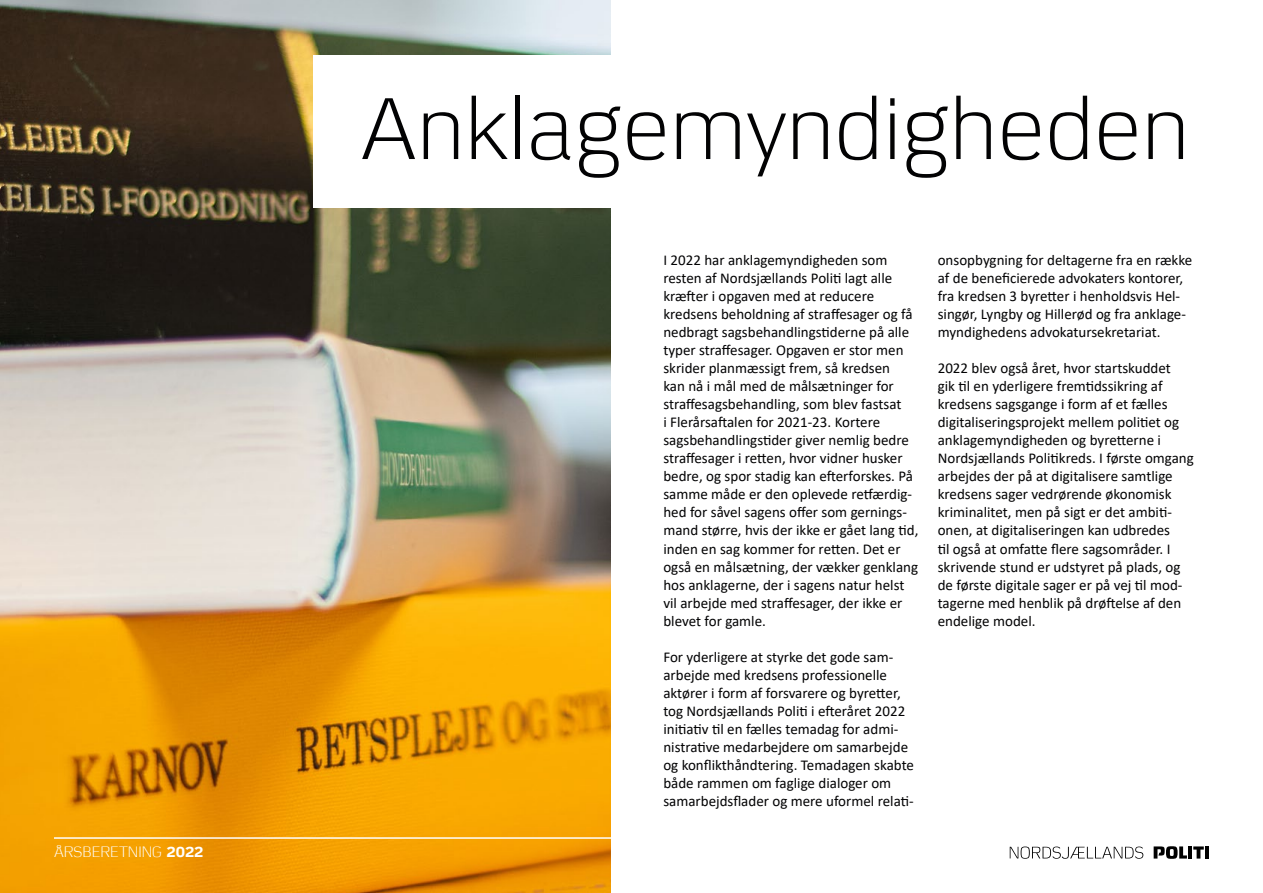
<style>
.page{position:relative;width:1263px;height:893px;background:#fff}
.page>*{position:absolute;margin:0;border:0;box-sizing:border-box;transform-origin:0 0}
.t1{font:300 87px "Politi";color:#020203}
.t2{font:15px/18px "Calibri";color:#020203}
.t3{font:300 15px "Politi";color:#fff}
.s1{font-weight:700}
</style>
<div class="page">
<img style="left:0;top:0;width:610px;height:893px">
<div style="left:313px;top:55px;width:887px;height:153px;background:#fff"></div>
<hr style="left:54px;top:837px;width:1155px;height:2px;background:#fff">
<svg style="left:1153px;top:846px;width:34px;height:13px"></svg>
<hr style="left:1188px;top:846px;width:4px;height:13px;background:#000">
<svg style="left:1193px;top:846px;width:11px;height:13px"></svg>
<hr style="left:1205px;top:846px;width:4px;height:13px;background:#000">
<svg style="left:1010px;top:846px;width:133px;height:13px"></svg>
<p class="t3" style="left:54px;top:844px;width:151px">ÅRSBERETNING <span class="s1">2022</span></p>
<h1 class="t1" style="left:360px;top:83px;width:831px">Anklagemyndigheden</h1>
<p class="t2" style="left:663px;top:251px;width:256px">I 2022 har anklagemyndigheden som resten af Nordsjællands Politi lagt alle kræfter i opgaven med at reducere kredsens beholdning af straffesager og få nedbragt sagsbehandlingstiderne på alle typer straffesager. Opgaven er stor men skrider planmæssigt frem, så kredsen<br>kan nå i mål med de målsætninger for straffesagsbehandling, som blev fastsat<br>i Flerårsaftalen for 2021-23. Kortere sagsbehandlingstider giver nemlig bedre straffesager i retten, hvor vidner husker bedre, og spor stadig kan efterforskes. På samme måde er den oplevede retfærdig&shy;hed for såvel sagens offer som gernings&shy;mand større, hvis der ikke er gået lang tid, inden en sag kommer for retten. Det er også en målsætning, der vækker genklang hos anklagerne, der i sagens natur helst vil arbejde med straffesager, der ikke er blevet for gamle.</p>
<p class="t2" style="left:663px;top:647px;width:252px">For yderligere at styrke det gode sam&shy;arbejde med kredsens professionelle aktører i form af forsvarere og byretter, tog Nordsjællands Politi i efteråret 2022 initiativ til en fælles temadag for admi&shy;nistrative medarbejdere om samarbejde og konflikthåndtering. Temadagen skabte både rammen om faglige dialoger om samarbejdsflader og mere uformel relati-</p>
<p class="t2" style="left:938px;top:251px;width:256px">onsopbygning for deltagerne fra en række af de beneficierede advokaters kontorer, fra kredsen 3 byretter i henholdsvis Hel&shy;singør, Lyngby og Hillerød og fra anklage&shy;myndighedens advokatursekretariat.</p>
<p class="t2" style="left:938px;top:359px;width:258px">2022 blev også året, hvor startskuddet<br>gik til en yderligere fremtidssikring af kredsens sagsgange i form af et fælles digitaliseringsprojekt mellem politiet og anklagemyndigheden og byretterne i Nordsjællands Politikreds. I første omgang arbejdes der på at digitalisere samtlige kredsens sager vedrørende økonomisk kriminalitet, men på sigt er det ambiti&shy;onen, at digitaliseringen kan udbredes<br>til også at omfatte flere sagsområder. I skrivende stund er udstyret på plads, og de første digitale sager er på vej til mod&shy;tagerne med henblik på drøftelse af den endelige model.</p>
</div>
